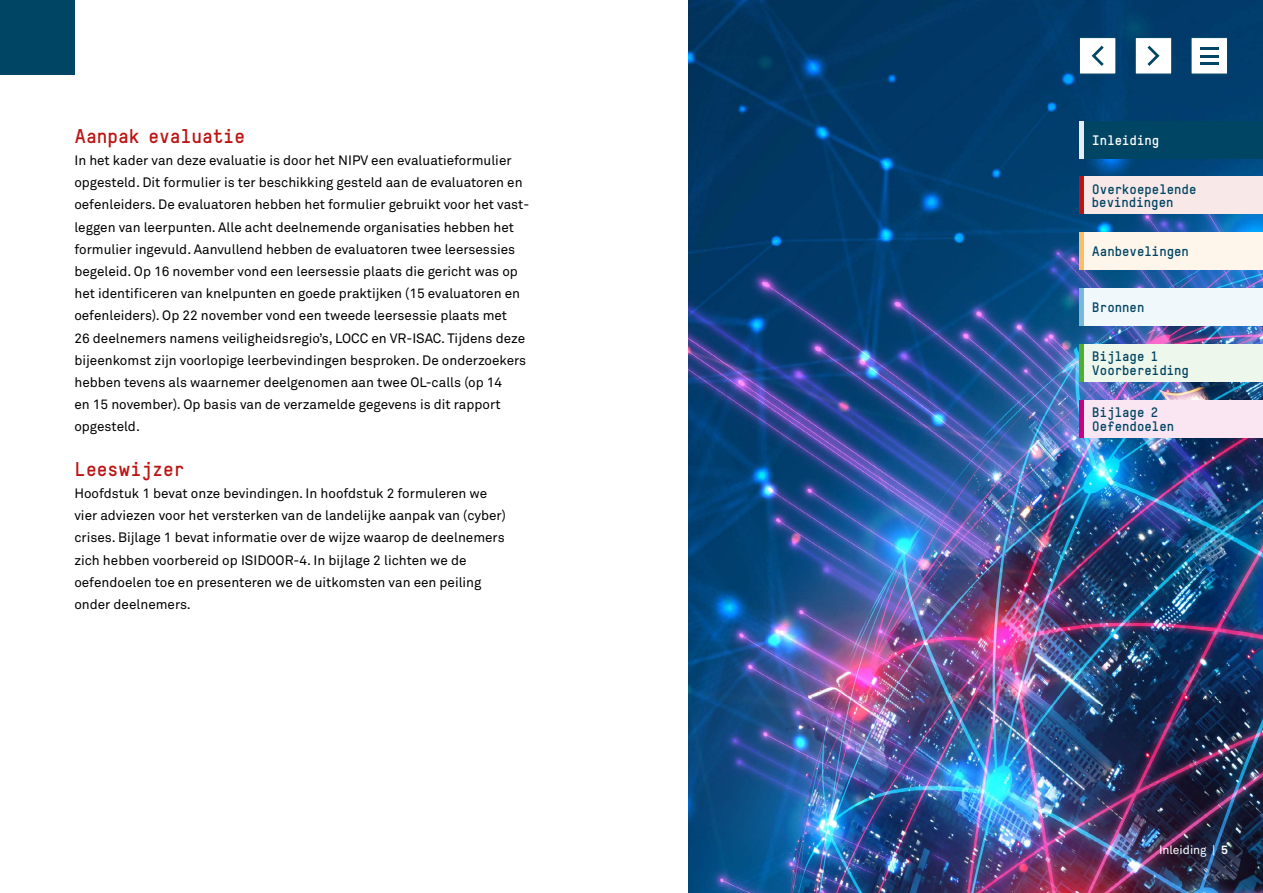
<style>
.page{position:relative;width:1263px;height:893px;background:#fff}
.page>*{position:absolute;margin:0;border:0;box-sizing:border-box;transform-origin:0 0}
.H2-Paragraafkop{font:700 19.5px "TSTARTW";color:#bc1413}
.P-Broodtekst{font:13.5px/22.2px "Akkurat Std";color:#000}
.t1{font:700 13.5px/13.5px "TSTARTW";color:#004563}
.t2{font:700 13.5px "TSTARTW";color:#fff}
.t3{font:12px "Akkurat Std";color:#fff}
.s1{font-weight:700}
</style>
<div class="page">
<img style="left:688px;top:0;width:575px;height:893px">
<div style="left:1079px;top:177px;width:184px;height:37px;background:#f8e8e7"></div>
<div style="left:1079px;top:177px;width:5px;height:37px;background:#bc1413"></div>
<div style="left:1079px;top:233px;width:184px;height:37px;background:#fef6eb"></div>
<div style="left:1079px;top:233px;width:5px;height:37px;background:#f9be66"></div>
<div style="left:1079px;top:288px;width:184px;height:38px;background:#f1f8fb"></div>
<div style="left:1079px;top:288px;width:5px;height:38px;background:#76b9da"></div>
<div style="left:1079px;top:400px;width:184px;height:37px;background:#f9e6f2"></div>
<div style="left:1079px;top:400px;width:5px;height:37px;background:#c7017f"></div>
<div style="left:1079px;top:344px;width:184px;height:37px;background:#eef7eb"></div>
<div style="left:1079px;top:344px;width:5px;height:37px;background:#52ae32"></div>
<div style="left:0;top:0;width:74px;height:74px;background:#004563"></div>
<div style="left:1079px;top:121px;width:184px;height:37px;background:#004563"></div>
<div style="left:1079px;top:121px;width:5px;height:37px;background:#e6ecef"></div>
<div style="left:1191px;top:37px;width:37px;height:37px;background:#fff;border:1px solid #004563"></div>
<svg style="left:1200px;top:48px;width:18px;height:2px"></svg>
<hr style="left:1200px;top:62px;width:18px;height:3px;background:#004563">
<hr style="left:1200px;top:55px;width:18px;height:3px;background:#004563">
<div style="left:1079px;top:37px;width:37px;height:37px;background:#fff;border:1px solid #004563"></div>
<svg style="left:1092px;top:46px;width:12px;height:20px"></svg>
<div style="left:1135px;top:37px;width:37px;height:37px;background:#fff;border:1px solid #004563"></div>
<svg style="left:1147px;top:46px;width:12px;height:20px"></svg>
<h2 class="H2-Paragraafkop" style="left:74px;top:124px;width:172px">Aanpak evaluatie</h2>
<p class="t2" style="left:1092px;top:131px;width:69px">Inleiding</p>
<p class="P-Broodtekst" style="left:74px;top:149px;width:456px">In het kader van deze evaluatie is door het NIPV een evaluatieformulier opgesteld. Dit formulier is ter beschikking gesteld aan de evaluatoren en oefenleiders. De evaluatoren hebben het formulier gebruikt voor het vast&shy;leggen van leerpunten. Alle acht deelnemende organisaties hebben het formulier ingevuld. Aanvullend hebben de evaluatoren twee leersessies begeleid. Op 16 november vond een leersessie plaats die gericht was op het identificeren van knelpunten en goede praktijken (15 evaluatoren en oefenleiders). Op 22 november vond een tweede leersessie plaats met<br>26 deelnemers namens veiligheidsregio’s, LOCC en VR-ISAC. Tijdens deze bijeenkomst zijn voorlopige leerbevindingen besproken. De onderzoekers hebben tevens als waarnemer deelgenomen aan twee OL-calls (op 14<br>en 15 november). Op basis van de verzamelde gegevens is dit rapport opgesteld.</p>
<h2 class="H2-Paragraafkop" style="left:74px;top:457px;width:112px">Leeswijzer</h2>
<p class="P-Broodtekst" style="left:74px;top:482px;width:433px">Hoofdstuk 1 bevat onze bevindingen. In hoofdstuk 2 formuleren we vier adviezen voor het versterken van de landelijke aanpak van (cyber) crises. Bijlage 1 bevat informatie over de wijze waarop de deelnemers zich hebben voorbereid op ISIDOOR-4. In bijlage 2 lichten we de oefendoelen toe en presenteren we de uitkomsten van een peiling onder deelnemers.</p>
<p class="t1" style="left:1092px;top:182px;width:106px">Overkoepelende bevindingen</p>
<p class="t1" style="left:1092px;top:244px;width:99px">Aanbevelingen</p>
<p class="t1" style="left:1092px;top:300px;width:54px">Bronnen</p>
<p class="t1" style="left:1092px;top:349px;width:99px">Bijlage 1<br>Voorbereiding</p>
<p class="t1" style="left:1092px;top:405px;width:84px">Bijlage 2<br>Oefendoelen</p>
<p class="t3" style="left:1159px;top:842px;width:70px">Inleiding | <span class="s1">5</span></p>
</div>
